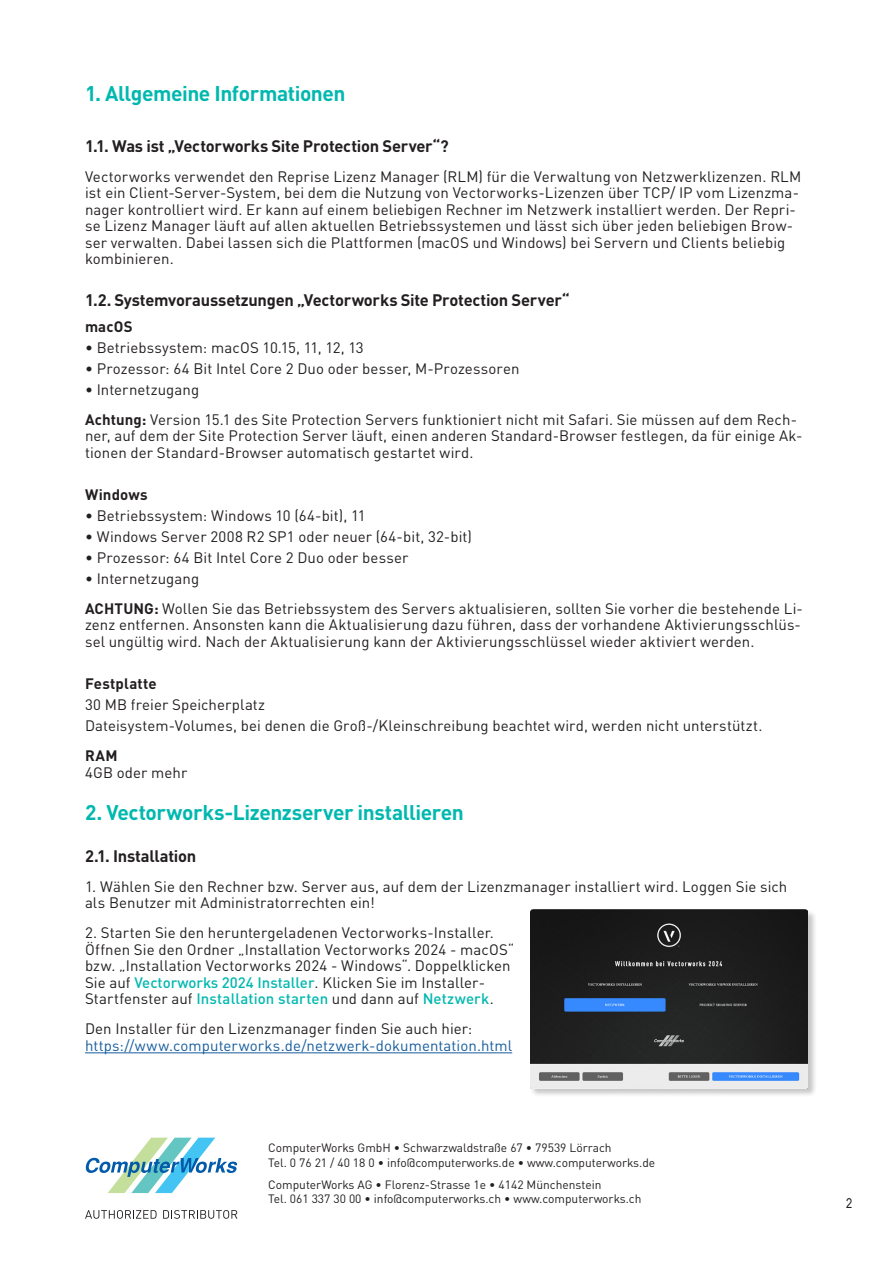
<style>
.page{position:relative;width:893px;height:1263px;background:#fff}
.page>*{position:absolute;margin:0;border:0;box-sizing:border-box;transform-origin:0 0}
.Hauptüberschrift{font:700 21px "DIN Pro";letter-spacing:-.02em;color:#00b8af}
.Zwischenüberschrift{font:700 16.5px "DIN Pro";letter-spacing:-.015em;color:#231f20}
.Fließtext{font:15px/16.5px "DIN Pro";letter-spacing:.005em;color:#231f20}
.Fließtext-2{font:15px/16.5px "DIN Pro";letter-spacing:.005em;color:#175d9e}
.Fließtext-3{font:700 15px "DIN Pro";letter-spacing:.01em;color:#231f20}
.Notiz{font:13.5px "Arial Narrow";color:#231f20}
.t1{font:12px/14.4px "DIN Pro";color:#231f20}
.s1{font-weight:700}
.s2{font-weight:500;color:#00b8af}
.s3{color:#231f20}
</style>
<div class="page">
<svg style="left:86px;top:1138px;width:151px;height:55px"></svg>
<svg style="left:85px;top:1210px;width:72px;height:9px"></svg>
<svg style="left:163px;top:1210px;width:74px;height:9px"></svg>
<hr style="left:85px;top:1052px;width:427px;height:1px;background:#175d9e">
<div style="left:530px;top:909px;width:287px;height:188px;background:#231f20;opacity:.25"></div>
<img style="left:530px;top:910px;width:278px;height:178px">
<p class="Hauptüberschrift" style="left:85px;top:75px;width:262px">1. Allgemeine Informationen</p>
<p class="Zwischenüberschrift" style="left:85px;top:132px;width:365px">1.1. Was ist „Vectorworks Site Protection Server“?</p>
<p class="Fließtext" style="left:85px;top:166px;width:718px">Vectorworks verwendet den Reprise Lizenz Manager (RLM) für die Verwaltung von Netzwerklizenzen. RLM ist ein Client-Server-System, bei dem die Nutzung von Vectorworks-Lizenzen über TCP/ IP vom Lizenzma&shy;nager kontrolliert wird. Er kann auf einem beliebigen Rechner im Netzwerk installiert werden. Der Repri&shy;se Lizenz Manager läuft auf allen aktuellen Betriebssystemen und lässt sich über jeden beliebigen Brow&shy;ser verwalten. Dabei lassen sich die Plattformen (macOS und Windows) bei Servern und Clients beliebig kombinieren.</p>
<p class="Zwischenüberschrift" style="left:85px;top:286px;width:486px">1.2. Systemvoraussetzungen „Vectorworks Site Protection Server“</p>
<p class="Fließtext-3" style="left:85px;top:314px;width:49px">macOS</p>
<p class="Fließtext" style="left:85px;top:338px;width:280px">• Betriebssystem: macOS 10.15, 11, 12, 13</p>
<p class="Fließtext" style="left:85px;top:359px;width:436px">• Prozessor: 64 Bit Intel Core 2 Duo oder besser, M-Prozessoren</p>
<p class="Fließtext" style="left:85px;top:380px;width:116px">• Internetzugang</p>
<p class="Fließtext" style="left:85px;top:410px;width:719px"><span class="s1">Achtung:</span> Version 15.1 des Site Protection Servers funktioniert nicht mit Safari. Sie müssen auf dem Rech&shy;ner, auf dem der Site Protection Server läuft, einen anderen Standard-Browser festlegen, da für einige Ak&shy;tionen der Standard-Browser automatisch gestartet wird.</p>
<p class="Fließtext-3" style="left:85px;top:482px;width:64px">Windows</p>
<p class="Fließtext" style="left:85px;top:506px;width:282px">• Betriebssystem: Windows 10 (64-bit), 11</p>
<p class="Fließtext" style="left:85px;top:527px;width:389px">• Windows Server 2008 R2 SP1 oder neuer (64-bit, 32-bit)</p>
<p class="Fließtext" style="left:85px;top:548px;width:325px">• Prozessor: 64 Bit Intel Core 2 Duo oder besser</p>
<p class="Fließtext" style="left:85px;top:569px;width:116px">• Internetzugang</p>
<p class="Fließtext" style="left:85px;top:599px;width:719px"><span class="s1">ACHTUNG:</span> Wollen Sie das Betriebssystem des Servers aktualisieren, sollten Sie vorher die bestehende Li&shy;zenz entfernen. Ansonsten kann die Aktualisierung dazu führen, dass der vorhandene Aktivierungsschlüs&shy;sel ungültig wird. Nach der Aktualisierung kann der Aktivierungsschlüssel wieder aktiviert werden.</p>
<p class="Fließtext-3" style="left:85px;top:671px;width:73px">Festplatte</p>
<p class="Fließtext" style="left:85px;top:695px;width:182px">30 MB freier Speicherplatz</p>
<p class="Fließtext" style="left:85px;top:716px;width:679px">Dateisystem-Volumes, bei denen die Groß-/Kleinschreibung beachtet wird, werden nicht unterstützt.</p>
<p class="Fließtext" style="left:85px;top:746px;width:104px"><span class="s1">RAM<br></span>4GB oder mehr</p>
<p class="Hauptüberschrift" style="left:85px;top:794px;width:380px">2. Vectorworks-Lizenzserver installieren</p>
<p class="Zwischenüberschrift" style="left:85px;top:842px;width:113px">2.1. Installation</p>
<p class="Fließtext" style="left:85px;top:876px;width:704px">1. Wählen Sie den Rechner bzw. Server aus, auf dem der Lizenzmanager installiert wird. Loggen Sie sich als Benutzer mit Administratorrechten ein!</p>
<p class="Fließtext" style="left:85px;top:923px;width:431px">2. Starten Sie den heruntergeladenen Vectorworks-Installer.<br>Öffnen Sie den Ordner „Installation Vectorworks 2024 - macOS“ bzw. „Installation Vectorworks 2024 - Windows“. Doppelklicken Sie auf <span class="s2">Vectorworks 2024 Installer</span>. Klicken Sie im Installer-Startfenster auf <span class="s2">Installation starten</span> und dann auf <span class="s2">Netzwerk</span>.</p>
<p class="Fließtext-2" style="left:85px;top:1019px;width:429px"><span class="s3">Den Installer für den Lizenzmanager finden Sie auch hier: </span>https://www.computerworks.de/netzwerk-dokumentation.html</p>
<p class="t1" style="left:268px;top:1139px;width:389px">ComputerWorks GmbH • Schwarzwaldstraße 67 • 79539 Lörrach<br>Tel. 0 76 21 / 40 18 0 • info@computerworks.de • www.computerworks.de</p>
<p class="t1" style="left:268px;top:1176px;width:375px">ComputerWorks AG • Florenz-Strasse 1e • 4142 Münchenstein<br>Tel. 061 337 30 00 • info@computerworks.ch • www.computerworks.ch</p>
<p class="Notiz" style="left:846px;top:1194px;width:8px">2</p>
</div>
